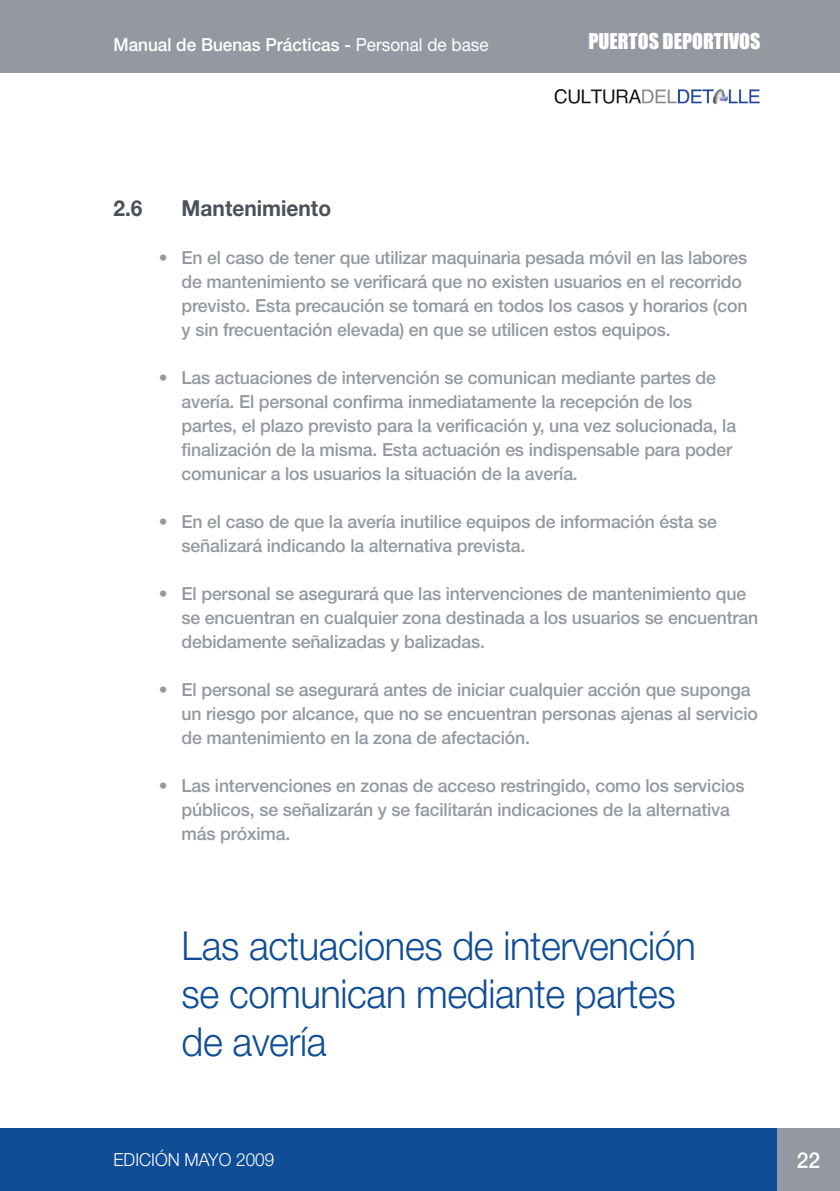
<style>
.page{position:relative;width:840px;height:1191px;background:#fff}
.page>*{position:absolute;margin:0;border:0;box-sizing:border-box;transform-origin:0 0}
.t1{font:300 40px/48px "Helvetica Neue";letter-spacing:-.01em;color:#0f4d96;scale:.95 1}
.t2{font:700 22px "Helvetica Neue";color:#4b5059;scale:.95 1}
.t3{font:500 22px "Helvetica Neue";color:#fff;scale:.95 1}
.t4{font:20px "Impact";color:#fff}
.t5{font:500 18px/24px "Helvetica Neue";letter-spacing:-.01em;color:#9499a1}
.t6{font:500 18px "Helvetica Neue";color:#fff;scale:.95 1}
.t7{font:300 18px "Helvetica Neue";color:#fff;scale:.95 1}
.s1{font-weight:400}
</style>
<div class="page">
<div style="left:0;top:0;width:839px;height:72px;background:#9499a1"></div>
<div style="left:0;top:1128px;width:838px;height:63px;background:#0f4d96"></div>
<div style="left:777px;top:1128px;width:62px;height:63px;background:#9499a1"></div>
<img style="left:554px;top:89px;width:206px;height:15px">
<p class="t6" style="left:113px;top:34px;width:396px">Manual de Buenas Prácticas - <span class="s1">Personal de base</span></p>
<p class="t4" style="left:588px;top:29px;width:173px">PUERTOS DEPORTIVOS</p>
<p class="t2" style="left:113px;top:195px;width:32px">2.6</p>
<p class="t2" style="left:181px;top:195px;width:159px">Mantenimiento</p>
<p class="t5" style="left:181px;top:245px;width:567px;text-indent:-23px">• En el caso de tener que utilizar maquinaria pesada móvil en las labores de mantenimiento se verificará que no existen usuarios en el recorrido previsto. Esta precaución se tomará en todos los casos y horarios (con y sin frecuentación elevada) en que se utilicen estos equipos.</p>
<p class="t5" style="left:181px;top:365px;width:555px;text-indent:-23px">• Las actuaciones de intervención se comunican mediante partes de avería. El personal confirma inmediatamente la recepción de los partes, el plazo previsto para la verificación y, una vez solucionada, la finalización de la misma. Esta actuación es indispensable para poder comunicar a los usuarios la situación de la avería.</p>
<p class="t5" style="left:181px;top:509px;width:536px;text-indent:-23px">• En el caso de que la avería inutilice equipos de información ésta se señalizará indicando la alternativa prevista.</p>
<p class="t5" style="left:181px;top:581px;width:578px;text-indent:-23px">• El personal se asegurará que las intervenciones de mantenimiento que se encuentran en cualquier zona destinada a los usuarios se encuentran debidamente señalizadas y balizadas.</p>
<p class="t5" style="left:181px;top:677px;width:577px;text-indent:-23px">• El personal se asegurará antes de iniciar cualquier acción que suponga un riesgo por alcance, que no se encuentran personas ajenas al servicio de mantenimiento en la zona de afectación.</p>
<p class="t5" style="left:181px;top:773px;width:564px;text-indent:-23px">• Las intervenciones en zonas de acceso restringido, como los servicios públicos, se señalizarán y se facilitarán indicaciones de la alternativa más próxima.</p>
<h1 class="t1" style="left:181px;top:921px;width:542px">Las actuaciones de intervención se comunican mediante partes de avería</h1>
<p class="t7" style="left:113px;top:1148px;width:171px">edición Mayo 2009</p>
<p class="t3" style="left:796px;top:1147px;width:26px">22</p>
</div>
